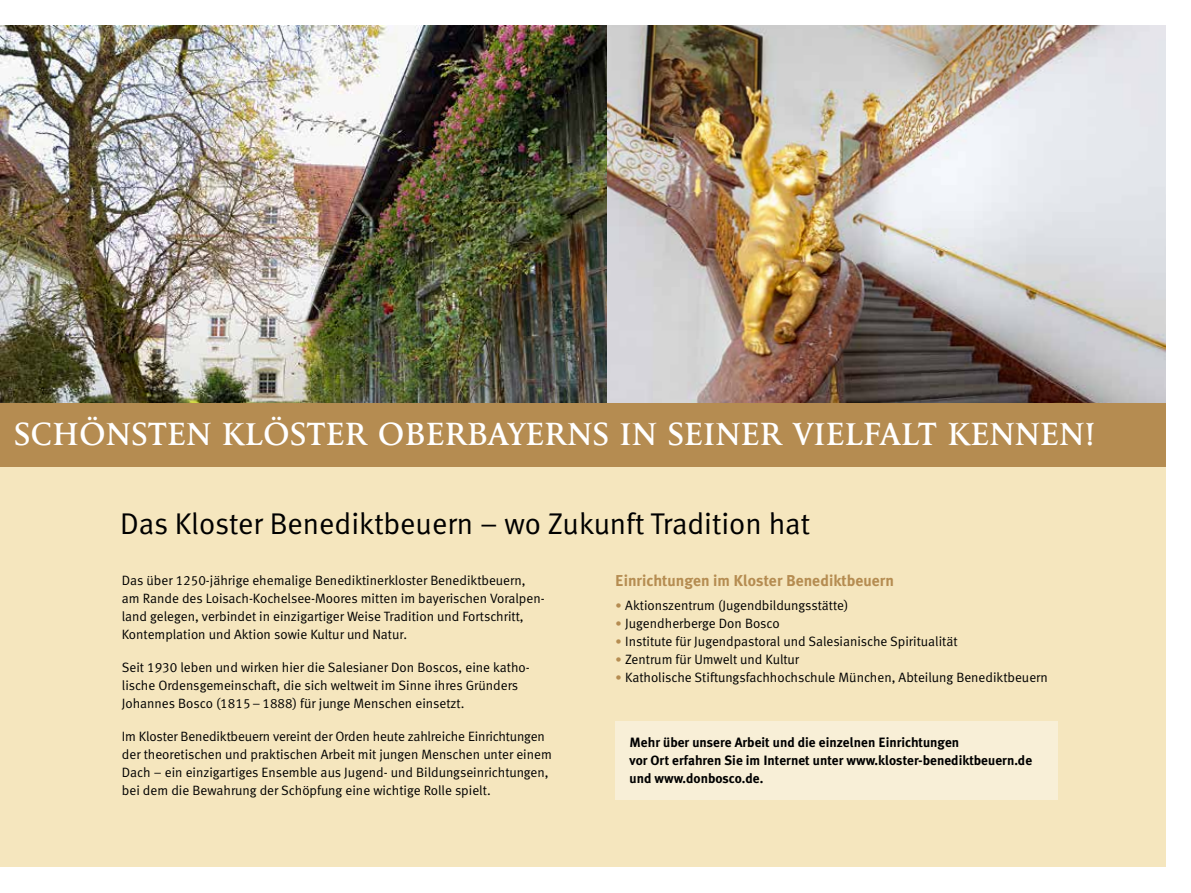
<style>
.page{position:relative;width:1191px;height:893px;background:#fff}
.page>*{position:absolute;margin:0;border:0;box-sizing:border-box;transform-origin:0 0}
.t1{font:500 33px "Tibere";letter-spacing:.005em;color:#fff}
.t2{font:30px "Meta Normal LF";color:#000}
.t3{font:700 15.75px "Meta Plus";color:#b58c51}
.t4{font:13.5px/18px "Meta Normal LF";color:#000}
.t5{font:700 13.5px/18px "Meta Plus";color:#000}
.s1{font-family:"DIN";font-weight:500;color:#b58c51}
</style>
<div class="page">
<img style="left:606px;top:26px;width:559px;height:377px">
<img style="left:0;top:26px;width:606px;height:377px">
<div style="left:0;top:441px;width:1165px;height:425px;background:#f5e6be"></div>
<div style="left:0;top:403px;width:1165px;height:64px;background:#b58c51"></div>
<div style="left:615px;top:721px;width:442px;height:78px;background:#f8efd7"></div>
<h1 class="t1" style="left:14px;top:415px;width:1083px">SCHÖNSTEN KLÖSTER OBERBAYERNS IN SEINER VIELFALT KENNEN!</h1>
<h2 class="t2" style="left:120px;top:506px;width:691px">Das Kloster Benediktbeuern – wo Zukunft Tradition hat</h2>
<p class="t4" style="left:122px;top:571px;width:424px">Das über 1250-jährige ehemalige Benediktinerkloster Benediktbeuern, am Rande des Loisach-Kochelsee-Moores mitten im bayerischen Voralpen&shy;land gelegen, verbindet in einzigartiger Weise Tradition und Fortschritt, Kontemplation und Aktion sowie Kultur und Natur.</p>
<p class="t4" style="left:122px;top:658px;width:409px">Seit 1930 leben und wirken hier die Salesianer Don Boscos, eine katho&shy;lische Ordensgemeinschaft, die sich weltweit im Sinne ihres Gründers<br>Johannes Bosco (1815 – 1888) für junge Menschen einsetzt.</p>
<p class="t4" style="left:122px;top:727px;width:431px">Im Kloster Benediktbeuern vereint der Orden heute zahlreiche Einrichtungen der theoretischen und praktischen Arbeit mit jungen Menschen unter einem Dach – ein einzigartiges Ensemble aus Jugend- und Bildungseinrichtungen, bei dem die Bewahrung der Schöpfung eine wichtige Rolle spielt.</p>
<p class="t3" style="left:615px;top:572px;width:280px">Einrichtungen im Kloster Benediktbeuern</p>
<p class="t4" style="left:615px;top:596px;width:235px"><span class="s1">•</span> Aktionszentrum (Jugendbildungsstätte)</p>
<p class="t4" style="left:615px;top:614px;width:166px"><span class="s1">•</span> Jugendherberge Don Bosco</p>
<p class="t4" style="left:615px;top:632px;width:344px"><span class="s1">•</span> Institute für Jugendpastoral und Salesianische Spiritualität</p>
<p class="t4" style="left:615px;top:650px;width:185px"><span class="s1">•</span> Zentrum für Umwelt und Kultur</p>
<p class="t4" style="left:615px;top:668px;width:434px"><span class="s1">•</span> Katholische Stiftungsfachhochschule München, Abteilung Benediktbeuern</p>
<p class="t5" style="left:629px;top:733px;width:404px">Mehr über unsere Arbeit und die einzelnen Einrichtungen<br>vor Ort erfahren Sie im Internet unter www.kloster-benediktbeuern.de und www.donbosco.de.</p>
</div>
